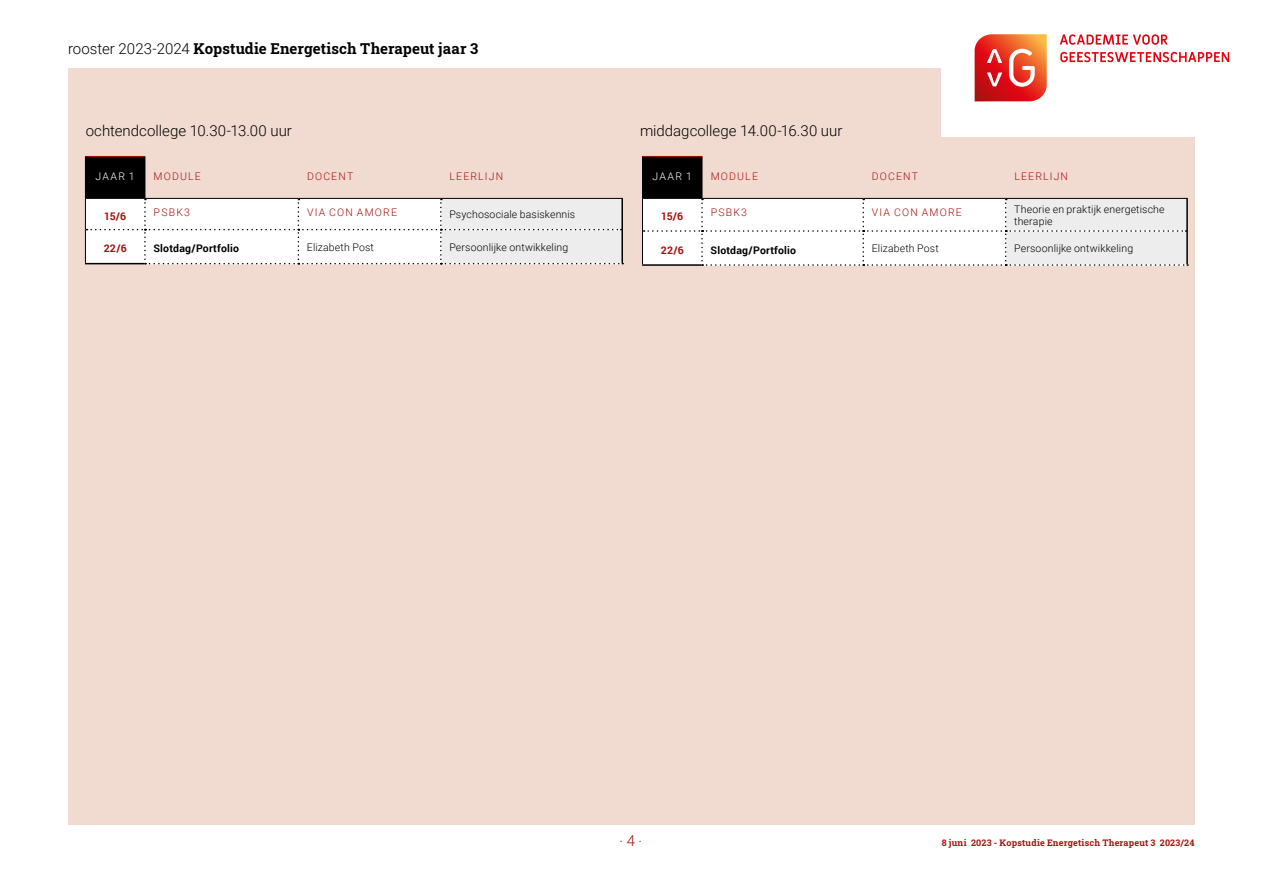
<style>
.page{position:relative;width:1263px;height:893px;background:#fff}
.page>*{position:absolute;margin:0;border:0;box-sizing:border-box;transform-origin:0 0}
.t1{font:300 15px "Roboto";color:#000}
.t2{font:15px "Roboto Slab";color:#000}
.t3{font:300 15px "Roboto";color:#a4130e}
.t4{font:300 10.5px/12px "Roboto";letter-spacing:.015em;color:#000}
.t5{font:300 10.5px "Roboto";letter-spacing:.11em;color:#a4130e}
.t6{font:700 10.5px "Roboto";letter-spacing:.02em;color:#000}
.t7{font:700 10.5px "Roboto";letter-spacing:-.01em;color:#a4130e}
.t8{font:300 10.5px "Roboto";letter-spacing:.12em;color:#fff}
.t9{font:9px "Roboto Slab";letter-spacing:.02em;color:#a4130e}
.s1{font-family:"Roboto";font-weight:300}
</style>
<div class="page">
<div style="left:68px;top:68px;width:1127px;height:757px;background:#f1dbd1"></div>
<div style="left:941px;top:0;width:322px;height:136px;background:#fff"></div>
<svg style="left:1060px;top:34px;width:107px;height:11px"></svg>
<svg style="left:1060px;top:52px;width:169px;height:10px"></svg>
<svg style="left:974px;top:34px;width:73px;height:67px;background:#e55540"></svg>
<div style="left:85px;top:156px;width:60px;height:42px;background:#000"></div>
<hr style="left:85px;top:156px;width:60px;height:1px;background:#a4130e">
<hr style="left:145px;top:157px;width:1px;height:41px;background:#000">
<svg style="left:85px;top:198px;width:538px;height:66px;background:#f1f1f1"></svg>
<hr style="left:621px;top:199px;width:2px;height:31px;background:#000">
<div style="left:642px;top:156px;width:60px;height:42px;background:#000"></div>
<hr style="left:642px;top:156px;width:60px;height:1px;background:#a4130e">
<hr style="left:702px;top:157px;width:1px;height:41px;background:#000">
<svg style="left:642px;top:198px;width:546px;height:68px;background:#f1f1f1"></svg>
<hr style="left:1186px;top:199px;width:2px;height:32px;background:#000">
<h1 class="t2" style="left:68px;top:38px;width:412px"><span class="s1">rooster 2023-2024</span> Kopstudie Energetisch Therapeut jaar 3</h1>
<h1 class="t1" style="left:86px;top:120px;width:208px">ochtendcollege 10.30-13.00 uur</h1>
<h1 class="t1" style="left:640px;top:120px;width:204px">middagcollege 14.00-16.30 uur</h1>
<p class="t8" style="left:96px;top:169px;width:41px">JAAR 1</p>
<p class="t5" style="left:154px;top:169px;width:49px">MODULE</p>
<p class="t5" style="left:307px;top:169px;width:48px">DOCENT</p>
<p class="t5" style="left:449px;top:169px;width:55px">LEERLIJN</p>
<p class="t7" style="left:104px;top:208px;width:23px">15/6</p>
<p class="t5" style="left:154px;top:205px;width:38px">PSBK3</p>
<p class="t5" style="left:307px;top:205px;width:91px">VIA CON AMORE</p>
<p class="t4" style="left:449px;top:208px;width:127px">Psychosociale basiskennis</p>
<p class="t7" style="left:104px;top:241px;width:25px">22/6</p>
<p class="t6" style="left:153px;top:241px;width:87px">Slotdag/Portfolio</p>
<p class="t4" style="left:307px;top:240px;width:69px">Elizabeth Post</p>
<p class="t4" style="left:449px;top:240px;width:120px">Persoonlijke ontwikkeling</p>
<p class="t8" style="left:653px;top:169px;width:41px">JAAR 1</p>
<p class="t5" style="left:711px;top:169px;width:49px">MODULE</p>
<p class="t5" style="left:872px;top:169px;width:48px">DOCENT</p>
<p class="t5" style="left:1014px;top:169px;width:55px">LEERLIJN</p>
<p class="t7" style="left:661px;top:209px;width:23px">15/6</p>
<p class="t5" style="left:711px;top:205px;width:38px">PSBK3</p>
<p class="t5" style="left:872px;top:205px;width:91px">VIA CON AMORE</p>
<p class="t4" style="left:1014px;top:203px;width:152px">Theorie en praktijk energetische therapie</p>
<p class="t7" style="left:661px;top:242px;width:25px">22/6</p>
<p class="t6" style="left:710px;top:242px;width:87px">Slotdag/Portfolio</p>
<p class="t4" style="left:872px;top:242px;width:69px">Elizabeth Post</p>
<p class="t4" style="left:1014px;top:242px;width:120px">Persoonlijke ontwikkeling</p>
<h1 class="t3" style="left:619px;top:826px;width:24px">. 4 .</h1>
<p class="t9" style="left:942px;top:837px;width:254px">8 juni 2023 - Kopstudie Energetisch Therapeut 3 2023/24</p>
</div>
